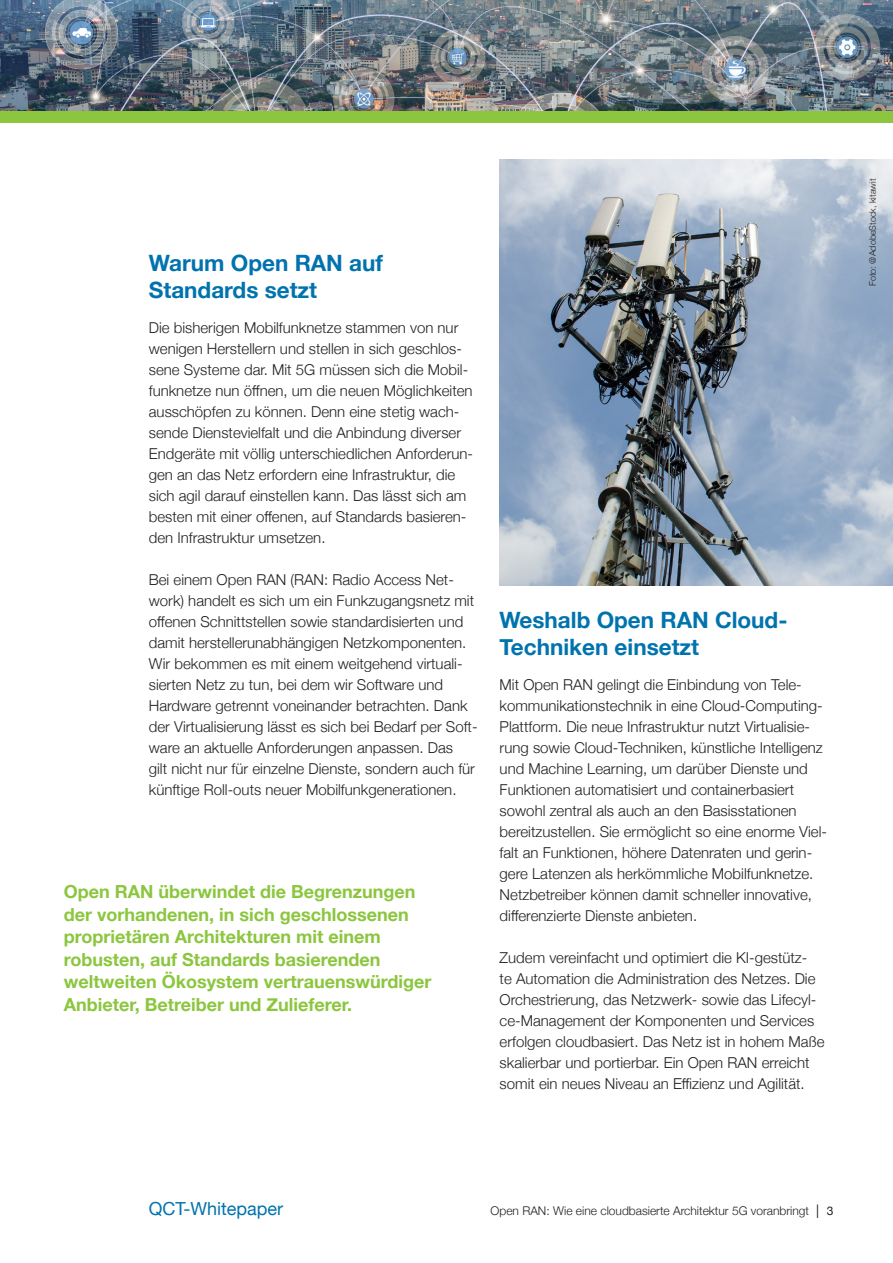
<style>
.page{position:relative;width:893px;height:1263px;background:#fff}
.page>*{position:absolute;margin:0;border:0;box-sizing:border-box;transform-origin:0 0}
.subhead_15{font:700 22.5px/27px "Helvetica Neue";color:#0073ae}
.subhead_2z{font:700 18px/22.5px "Helvetica Neue";color:#8bc63e}
.t1{font:18px "Helvetica Neue";color:#0073ae}
.Fließtext{font:300 15px/21px "Helvetica Neue";color:#231f20}
.t2{font:300 12px "Helvetica Neue";color:#231f20}
.quelle{font:300 9px "Helvetica Neue";color:#231f20}
.s1{font-weight:400;font-size:13.5px}
.s2{font-weight:400}
</style>
<div class="page">
<img style="left:0;top:0;width:893px;height:111px">
<div style="left:0;top:111px;width:893px;height:12px;background:#8bc63e"></div>
<img style="left:500px;top:159px;width:393px;height:426px">
<p class="subhead_15" style="left:149px;top:250px;width:236px">Warum Open RAN auf</p>
<p class="subhead_15" style="left:149px;top:277px;width:170px">Standards setzt</p>
<p class="Fließtext" style="left:149px;top:316px;width:326px">Die bisherigen Mobilfunknetze stammen von nur wenigen Herstellern und stellen in sich geschlos&shy;sene Systeme dar. Mit 5G müssen sich die Mobil&shy;funknetze nun öffnen, um die neuen Möglichkeiten ausschöpfen zu können. Denn eine stetig wach&shy;sende Dienstevielfalt und die Anbindung diverser Endgeräte mit völlig unterschiedlichen Anforderun&shy;gen an das Netz erfordern eine Infrastruktur, die sich agil darauf einstellen kann. Das lässt sich am besten mit einer offenen, auf Standards basieren&shy;den Infrastruktur umsetzen.</p>
<p class="Fließtext" style="left:149px;top:568px;width:330px">Bei einem Open RAN (RAN: Radio Access Net&shy;work) handelt es sich um ein Funkzugangsnetz mit offenen Schnittstellen sowie standardisierten und damit herstellerunabhängigen Netzkomponenten.<br>Wir bekommen es mit einem weitgehend virtuali&shy;sierten Netz zu tun, bei dem wir Software und Hardware getrennt voneinander betrachten. Dank der Virtualisierung lässt es sich bei Bedarf per Soft&shy;ware an aktuelle Anforderungen anpassen. Das<br>gilt nicht nur für einzelne Dienste, sondern auch für künftige Roll-outs neuer Mobilfunkgenerationen.</p>
<p class="subhead_2z" style="left:64px;top:881px;width:369px">Open RAN überwindet die Begrenzungen der vorhandenen, in sich geschlossenen proprietären Architekturen mit einem robusten, auf Standards basierenden weltweiten Ökosystem vertrauenswürdiger Anbieter, Betreiber und Zulieferer.</p>
<p class="subhead_15" style="left:500px;top:607px;width:289px">Weshalb Open RAN Cloud-<br>Techniken einsetzt</p>
<p class="Fließtext" style="left:500px;top:673px;width:329px">Mit Open RAN gelingt die Einbindung von Tele&shy;kommunikationstechnik in eine Cloud-Computing-Plattform. Die neue Infrastruktur nutzt Virtualisie&shy;rung sowie Cloud-Techniken, künstliche Intelligenz und Machine Learning, um darüber Dienste und Funktionen automatisiert und containerbasiert sowohl zentral als auch an den Basisstationen bereitzustellen. Sie ermöglicht so eine enorme Viel&shy;falt an Funktionen, höhere Datenraten und gerin&shy;gere Latenzen als herkömmliche Mobilfunknetze.<br>Netzbetreiber können damit schneller innovative, differenzierte Dienste anbieten.</p>
<p class="Fließtext" style="left:500px;top:946px;width:326px">Zudem vereinfacht und optimiert die KI-gestütz-<br>te Automation die Administration des Netzes. Die Orchestrierung, das Netzwerk- sowie das Lifecyl&shy;ce-Management der Komponenten und Services erfolgen cloudbasiert. Das Netz ist in hohem Maße skalierbar und portierbar. Ein Open RAN erreicht somit ein neues Niveau an Effizienz und Agilität.</p>
<p class="quelle" style="left:865px;top:286px;width:109px;rotate:-90deg">Foto: @AdobeStock, kitawit</p>
<p class="t1" style="left:149px;top:1196px;width:136px">QCT-Whitepaper</p>
<p class="t2" style="left:491px;top:1201px;width:344px">Open RAN: Wie eine cloudbasierte Architektur 5G voranbringt <span class="s1">|</span> <span class="s2">3</span></p>
</div>
